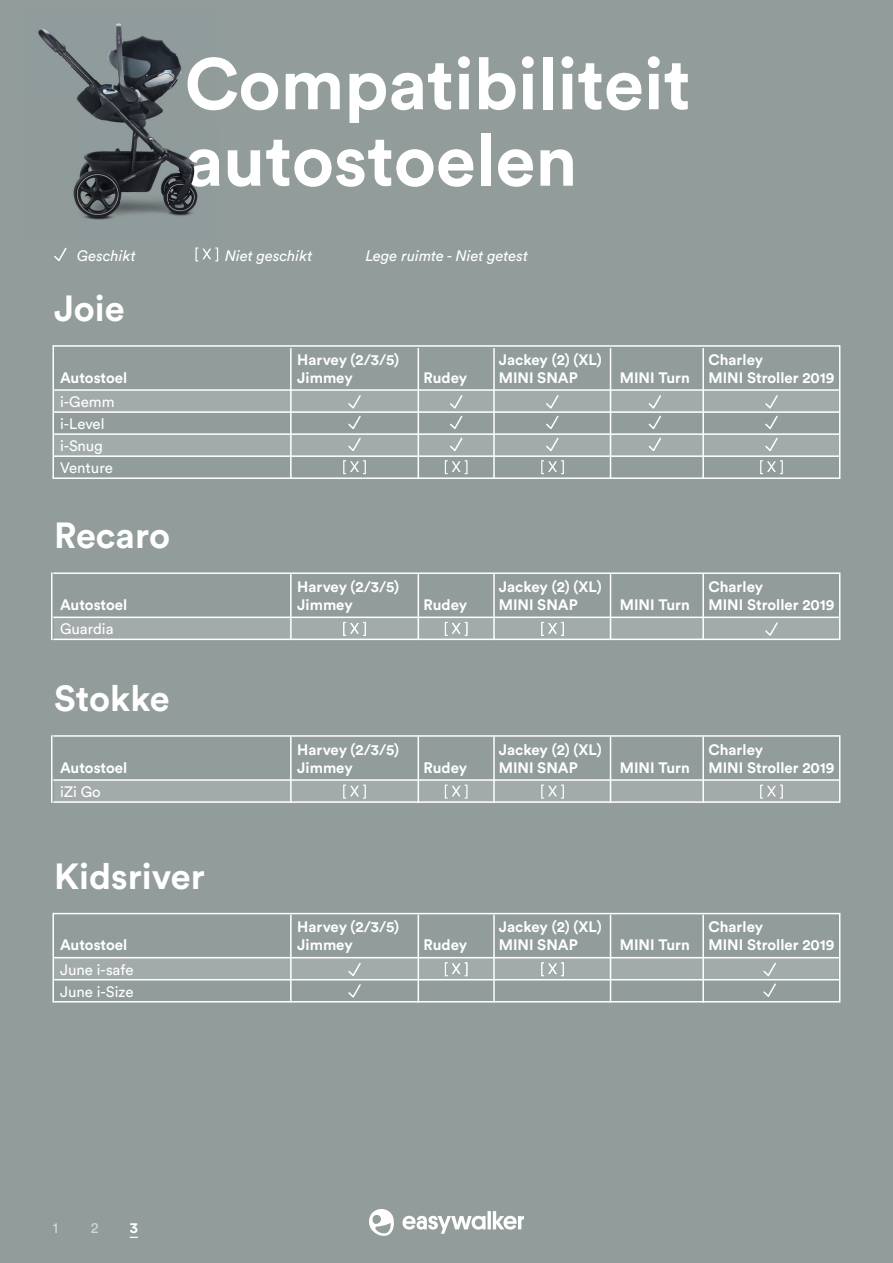
<style>
.page{position:relative;width:893px;height:1263px;background:#919c9b}
.page>*{position:absolute;margin:0;border:0;box-sizing:border-box;transform-origin:0 0}
.t1{font:700 72px/76.5px "Circular Std";color:#fff}
.t2{font:700 36px "Circular Std";color:#fff}
.t3{font:700 15px/18px "Circular Std";color:#fff}
.t4{font:15px/22px "Circular Std";color:#fff}
.t5{font:italic 15px "Circular Std";color:#fff}
.t6{font:15px "Circular Std";color:#d4d6d6}
</style>
<div class="page">
<div style="left:54px;top:780px;width:785px;height:22px;background:#a3abaa"></div>
<div style="left:54px;top:390px;width:785px;height:22px;background:#a3abaa"></div>
<div style="left:54px;top:434px;width:785px;height:22px;background:#a3abaa"></div>
<hr style="left:53px;top:345px;width:787px;height:2px;background:#fff">
<hr style="left:53px;top:389px;width:787px;height:2px;background:#fff">
<hr style="left:53px;top:411px;width:787px;height:2px;background:#fff">
<hr style="left:53px;top:433px;width:787px;height:2px;background:#fff">
<hr style="left:53px;top:455px;width:787px;height:2px;background:#fff">
<hr style="left:53px;top:477px;width:787px;height:2px;background:#fff">
<hr style="left:290px;top:348px;width:2px;height:131px;background:#fff">
<hr style="left:52px;top:345px;width:2px;height:134px;background:#fff">
<hr style="left:418px;top:348px;width:1px;height:131px;background:#fff">
<hr style="left:493px;top:348px;width:2px;height:131px;background:#fff">
<hr style="left:610px;top:348px;width:1px;height:131px;background:#fff">
<hr style="left:702px;top:348px;width:2px;height:131px;background:#fff">
<hr style="left:839px;top:345px;width:1px;height:134px;background:#fff">
<svg style="left:347px;top:395px;width:15px;height:56px"></svg>
<svg style="left:448px;top:395px;width:16px;height:56px"></svg>
<svg style="left:647px;top:395px;width:15px;height:56px"></svg>
<svg style="left:764px;top:395px;width:15px;height:56px"></svg>
<svg style="left:545px;top:395px;width:15px;height:56px"></svg>
<svg style="left:343px;top:460px;width:23px;height:14px"></svg>
<svg style="left:343px;top:785px;width:23px;height:14px"></svg>
<svg style="left:445px;top:460px;width:22px;height:14px"></svg>
<svg style="left:445px;top:785px;width:22px;height:14px"></svg>
<svg style="left:541px;top:460px;width:23px;height:14px"></svg>
<svg style="left:541px;top:785px;width:23px;height:14px"></svg>
<svg style="left:760px;top:785px;width:23px;height:14px"></svg>
<svg style="left:760px;top:460px;width:23px;height:14px"></svg>
<hr style="left:53px;top:572px;width:787px;height:2px;background:#fff">
<hr style="left:53px;top:735px;width:787px;height:2px;background:#fff">
<hr style="left:53px;top:616px;width:787px;height:2px;background:#fff">
<hr style="left:53px;top:779px;width:787px;height:2px;background:#fff">
<hr style="left:53px;top:639px;width:787px;height:1px;background:#fff">
<hr style="left:53px;top:801px;width:787px;height:2px;background:#fff">
<hr style="left:290px;top:574px;width:2px;height:66px;background:#fff">
<hr style="left:290px;top:737px;width:2px;height:66px;background:#fff">
<hr style="left:418px;top:574px;width:1px;height:66px;background:#fff">
<hr style="left:418px;top:737px;width:1px;height:66px;background:#fff">
<hr style="left:493px;top:574px;width:2px;height:66px;background:#fff">
<hr style="left:493px;top:737px;width:2px;height:66px;background:#fff">
<hr style="left:610px;top:574px;width:1px;height:66px;background:#fff">
<hr style="left:610px;top:737px;width:1px;height:66px;background:#fff">
<hr style="left:702px;top:574px;width:2px;height:66px;background:#fff">
<hr style="left:702px;top:737px;width:2px;height:66px;background:#fff">
<hr style="left:839px;top:572px;width:1px;height:68px;background:#fff">
<hr style="left:839px;top:735px;width:1px;height:68px;background:#fff">
<hr style="left:51px;top:572px;width:1px;height:68px;background:#fff">
<hr style="left:51px;top:735px;width:1px;height:68px;background:#fff">
<svg style="left:54px;top:618px;width:785px;height:21px;background:#a7afae"></svg>
<hr style="left:53px;top:913px;width:787px;height:1px;background:#fff">
<hr style="left:53px;top:957px;width:787px;height:1px;background:#fff">
<hr style="left:53px;top:1001px;width:787px;height:1px;background:#fff">
<hr style="left:290px;top:915px;width:2px;height:87px;background:#fff">
<hr style="left:52px;top:913px;width:2px;height:89px;background:#fff">
<hr style="left:418px;top:915px;width:1px;height:87px;background:#fff">
<hr style="left:493px;top:915px;width:2px;height:87px;background:#fff">
<hr style="left:610px;top:915px;width:1px;height:87px;background:#fff">
<hr style="left:702px;top:915px;width:2px;height:87px;background:#fff">
<hr style="left:839px;top:913px;width:1px;height:89px;background:#fff">
<svg style="left:54px;top:958px;width:785px;height:41px"></svg>
<svg style="left:369px;top:1209px;width:25px;height:27px"></svg>
<svg style="left:402px;top:1211px;width:122px;height:23px"></svg>
<img style="left:38px;top:23px;width:139px;height:33px">
<img style="left:61px;top:56px;width:127px;height:46px">
<img style="left:73px;top:102px;width:125px;height:118px">
<img style="left:188px;top:57px;width:31px;height:66px">
<img style="left:188px;top:134px;width:31px;height:53px">
<svg style="left:195px;top:247px;width:23px;height:14px"></svg>
<svg style="left:54px;top:247px;width:13px;height:14px"></svg>
<h1 class="t1" style="left:185px;top:44px;width:507px">Compatibiliteit autostoelen</h1>
<p class="t5" style="left:77px;top:246px;width:60px">Geschikt</p>
<p class="t5" style="left:225px;top:246px;width:89px">Niet geschikt</p>
<p class="t5" style="left:366px;top:246px;width:164px">Lege ruimte - Niet getest</p>
<h2 class="t2" style="left:54px;top:285px;width:72px">Joie</h2>
<p class="t3" style="left:60px;top:368px;width:69px">Autostoel</p>
<p class="t4" style="left:60px;top:391px;width:56px">i-Gemm i-Level i-Snug<br>Venture</p>
<h2 class="t2" style="left:54px;top:512px;width:118px">Recaro</h2>
<p class="t3" style="left:60px;top:595px;width:69px">Autostoel</p>
<p class="t4" style="left:60px;top:618px;width:55px">Guardia</p>
<h2 class="t2" style="left:54px;top:675px;width:117px">Stokke</h2>
<p class="t3" style="left:60px;top:758px;width:69px">Autostoel</p>
<p class="t4" style="left:60px;top:781px;width:42px">iZi Go</p>
<h2 class="t2" style="left:54px;top:853px;width:152px">Kidsriver</h2>
<p class="t3" style="left:60px;top:935px;width:69px">Autostoel</p>
<p class="t4" style="left:60px;top:958px;width:75px">June i-safe<br>June i-Size</p>
<p class="t6" style="left:53px;top:1218px;width:7px">1</p>
<p class="t6" style="left:91px;top:1218px;width:9px">2</p>
<p class="t3" style="left:130px;top:1218px;width:10px">3</p>
<p class="t3" style="left:297px;top:350px;width:103px">Harvey (2/3/5)<br>Jimmey</p>
<p class="t3" style="left:499px;top:350px;width:105px">Jackey (2) (XL)<br>MINI SNAP</p>
<p class="t3" style="left:708px;top:350px;width:56px">Charley</p>
<p class="t3" style="left:424px;top:368px;width:45px">Rudey</p>
<p class="t3" style="left:620px;top:368px;width:216px">MINI Turn MINI Stroller 2019</p>
<p class="t3" style="left:297px;top:577px;width:103px">Harvey (2/3/5)<br>Jimmey</p>
<p class="t3" style="left:424px;top:595px;width:45px">Rudey</p>
<p class="t3" style="left:499px;top:577px;width:105px">Jackey (2) (XL)<br>MINI SNAP</p>
<p class="t3" style="left:620px;top:595px;width:72px">MINI Turn</p>
<p class="t3" style="left:708px;top:577px;width:127px">Charley<br>MINI Stroller 2019</p>
<p class="t3" style="left:297px;top:740px;width:103px">Harvey (2/3/5)<br>Jimmey</p>
<p class="t3" style="left:424px;top:758px;width:45px">Rudey</p>
<p class="t3" style="left:499px;top:740px;width:105px">Jackey (2) (XL)<br>MINI SNAP</p>
<p class="t3" style="left:620px;top:758px;width:72px">MINI Turn</p>
<p class="t3" style="left:708px;top:740px;width:127px">Charley<br>MINI Stroller 2019</p>
<p class="t3" style="left:297px;top:917px;width:103px">Harvey (2/3/5)<br>Jimmey</p>
<p class="t3" style="left:499px;top:917px;width:105px">Jackey (2) (XL)<br>MINI SNAP</p>
<p class="t3" style="left:708px;top:917px;width:56px">Charley</p>
<p class="t3" style="left:424px;top:935px;width:45px">Rudey</p>
<p class="t3" style="left:620px;top:935px;width:216px">MINI Turn MINI Stroller 2019</p>
</div>
